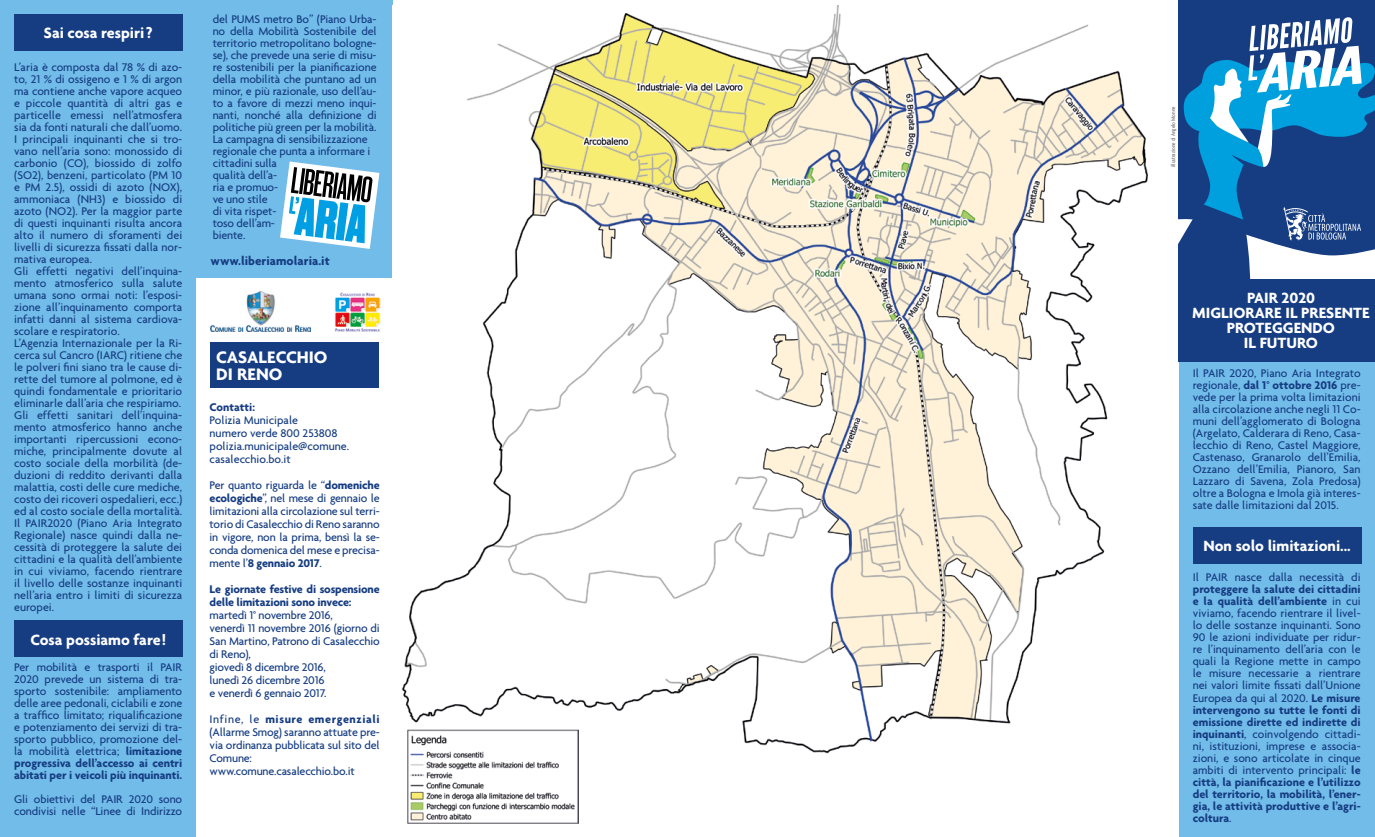
<style>
.page{position:relative;width:1375px;height:837px;background:#fff}
.page>*{position:absolute;margin:0;border:0;box-sizing:border-box;transform-origin:0 0}
.t1{font:700 18px/17px "Agenda";color:#fff}
.t2{font:700 16px/15px "Agenda";color:#fff;text-align:center}
.t3{font:700 13px "Agenda";color:#163d82}
.t4{font:500 12px/12px "Agenda";color:#163d82}
.t5{font:700 12px/13px "Agenda";letter-spacing:-.015em;color:#163d82}
.t6{font:500 condensed 6px "Agenda";color:#706f6f}
.s1{font-weight:700}
</style>
<div class="page">
<div style="left:0;top:0;width:393px;height:836px;background:#72bce9"></div>
<div style="left:1178px;top:279px;width:197px;height:557px;background:#72bce9"></div>
<div style="left:14px;top:14px;width:168px;height:37px;background:#163d82"></div>
<div style="left:14px;top:620px;width:168px;height:37px;background:#163d82"></div>
<div style="left:196px;top:279px;width:211px;height:557px;background:#fff"></div>
<div style="left:211px;top:342px;width:168px;height:45px;background:#163d82"></div>
<img style="left:401px;top:6px;width:747px;height:757px">
<svg style="left:280px;top:161px;width:99px;height:88px"></svg>
<div style="left:1178px;top:0;width:197px;height:279px;background:#163d82"></div>
<svg style="left:1178px;top:17px;width:197px;height:262px"></svg>
<div style="left:1178px;top:279px;width:197px;height:82px;background:#163d82"></div>
<div style="left:1193px;top:526px;width:168px;height:37px;background:#163d82"></div>
<img style="left:407px;top:729px;width:171px;height:94px">
<img style="left:335px;top:292px;width:45px;height:39px">
<img style="left:211px;top:291px;width:99px;height:40px">
<h2 class="t2" style="left:44px;top:25px;width:110px">Sai cosa respiri?</h2>
<p class="t4" style="left:14px;top:60px;width:170px">L’aria è composta dal 78 % di azo&shy;to, 21 % di ossigeno e 1 % di argon ma contiene anche vapore acqueo e piccole quantità di altri gas e particelle emessi nell’atmosfera sia da fonti naturali che dall’uomo.<br>I principali inquinanti che si tro&shy;vano nell’aria sono: monossido di carbonio (CO), biossido di zolfo (SO2), benzeni, particolato (PM 10 e PM 2.5), ossidi di azoto (NOX), ammoniaca (NH3) e biossido di azoto (NO2). Per la maggior parte di questi inquinanti risulta ancora alto il numero di sforamenti dei livelli di sicurezza fissati dalla nor&shy;mativa europea.<br>Gli effetti negativi dell’inquina&shy;mento atmosferico sulla salute umana sono ormai noti: l’esposi&shy;zione all’inquinamento comporta infatti danni al sistema cardiova&shy;scolare e respiratorio.<br>L’Agenzia Internazionale per la Ri&shy;cerca sul Cancro (IARC) ritiene che le polveri fini siano tra le cause di&shy;rette del tumore al polmone, ed è quindi fondamentale e prioritario eliminarle dall’aria che respiriamo.<br>Gli effetti sanitari dell’inquina&shy;mento atmosferico hanno anche importanti ripercussioni econo&shy;miche, principalmente dovute al costo sociale della morbilità (de&shy;duzioni di reddito derivanti dalla malattia, costi delle cure mediche, costo dei ricoveri ospedalieri, ecc.) ed al costo sociale della mortalità.<br>Il PAIR2020 (Piano Aria Integrato Regionale) nasce quindi dalla ne&shy;cessità di proteggere la salute dei cittadini e la qualità dell’ambiente in cui viviamo, facendo rientrare il livello delle sostanze inquinanti nell’aria entro i limiti di sicurezza europei.</p>
<h2 class="t2" style="left:30px;top:631px;width:137px">Cosa possiamo fare!</h2>
<p class="t4" style="left:14px;top:660px;width:170px;text-align:justify">Per mobilità e trasporti il PAIR 2020 prevede un sistema di tra&shy;sporto sostenibile: ampliamento delle aree pedonali, ciclabili e zone a traffico limitato; riqualificazione e potenziamento dei servizi di tra&shy;sporto pubblico, promozione del&shy;la mobilità elettrica; <span class="s1">limitazione progressiva dell’accesso ai centri abitati per i veicoli più inquinanti.</span></p>
<p class="t4" style="left:14px;top:792px;width:170px">Gli obiettivi del PAIR 2020 sono condivisi nelle “Linee di Indirizzo</p>
<p class="t4" style="left:213px;top:13px;width:165px">del PUMS metro Bo” (Piano Urba&shy;no della Mobilità Sostenibile del territorio metropolitano bologne&shy;se), che prevede una serie di misu&shy;re sostenibili per la pianificazione della mobilità che puntano ad un minor, e più razionale, uso dell’au&shy;to a favore di mezzi meno inqui&shy;nanti, nonché alla definizione di politiche più green per la mobilità.<br>La campagna di sensibilizzazione regionale che punta a informare i cittadini sulla<br>qualità dell’a-<br>ria e promuo-<br>ve uno stile<br>di vita rispet-<br>toso dell’am-<br>biente.</p>
<p class="t3" style="left:211px;top:252px;width:121px">www.liberiamolaria.it</p>
<h1 class="t1" style="left:216px;top:348px;width:113px">CASALECCHIO<br>DI RENO</h1>
<p class="t5" style="left:210px;top:400px;width:47px">Contatti:</p>
<p class="t4" style="left:210px;top:413px;width:141px;line-height:13px">Polizia Municipale<br>numero verde 800 253808 polizia.municipale@comune. casalecchio.bo.it</p>
<p class="t4" style="left:210px;top:478px;width:172px;line-height:13px;text-align:justify">Per quanto riguarda le “<span class="s1">domeniche ecologiche</span>”, nel mese di gennaio le limitazioni alla circolazione sul terri&shy;torio di Casalecchio di Reno saranno in vigore, non la prima, bensì la se&shy;conda domenica del mese e precisa&shy;mente l’<span class="s1">8 gennaio 2017</span>.</p>
<p class="t5" style="left:210px;top:582px;width:172px">Le giornate festive di sospensione delle limitazioni sono invece:</p>
<p class="t4" style="left:210px;top:608px;width:172px;line-height:13px">martedì 1° novembre 2016,<br>venerdì 11 novembre 2016 (giorno di<br>San Martino, Patrono di Casalecchio di Reno),<br>giovedì 8 dicembre 2016,<br>lunedì 26 dicembre 2016<br>e venerdì 6 gennaio 2017.</p>
<p class="t4" style="left:210px;top:712px;width:172px;line-height:13px">Infine, le <span class="s1">misure emergenziali </span>(Allarme Smog) saranno attuate pre&shy;via ordinanza pubblicata sul sito del<br>Comune: www.comune.casalecchio.bo.it</p>
<p class="t6" style="left:1169px;top:167px;width:63px;rotate:-90deg">illustrazione di Angelo Monne</p>
<h2 class="t2" style="left:1192px;top:290px;width:179px">PAIR 2020<br>MIGLIORARE IL PRESENTE<br>PROTEGGENDO<br>IL FUTURO</h2>
<p class="t4" style="left:1193px;top:367px;width:169px;text-align:justify">Il PAIR 2020, Piano Aria Integrato regionale, <span class="s1">dal 1° ottobre 2016</span> pre&shy;vede per la prima volta limitazioni alla circolazione anche negli 11 Co&shy;muni dell’agglomerato di Bologna (Argelato, Calderara di Reno, Casa&shy;lecchio di Reno, Castel Maggiore, Castenaso, Granarolo dell’Emilia, Ozzano dell’Emilia, Pianoro, San Lazzaro di Savena, Zola Predosa) oltre a Bologna e Imola già interes&shy;sate dalle limitazioni dal 2015.</p>
<h2 class="t2" style="left:1203px;top:537px;width:149px">Non solo limitazioni...</h2>
<p class="t4" style="left:1193px;top:571px;width:169px">Il PAIR nasce dalla necessità di</p>
<p class="t4" style="left:1193px;top:583px;width:169px;text-align:justify"><span class="s1">proteggere la salute dei cittadini e la qualità dell’ambiente</span> in cui viviamo, facendo rientrare il livel&shy;lo delle sostanze inquinanti. Sono 90 le azioni individuate per ridur&shy;re l’inquinamento dell’aria con le quali la Regione mette in campo le misure necessarie a rientrare nei valori limite fissati dall’Unione Europea da qui al 2020. <span class="s1">Le misure intervengono su tutte le fonti di emissione dirette ed indirette di inquinanti</span>, coinvolgendo cittadi&shy;ni, istituzioni, imprese e associa&shy;zioni, e sono articolate in cinque ambiti di intervento principali: <span class="s1">le città, la pianificazione e l’utilizzo del territorio, la mobilità, l’ener&shy;gia, le attività produttive e l’agri&shy;coltura</span>.</p>
</div>
